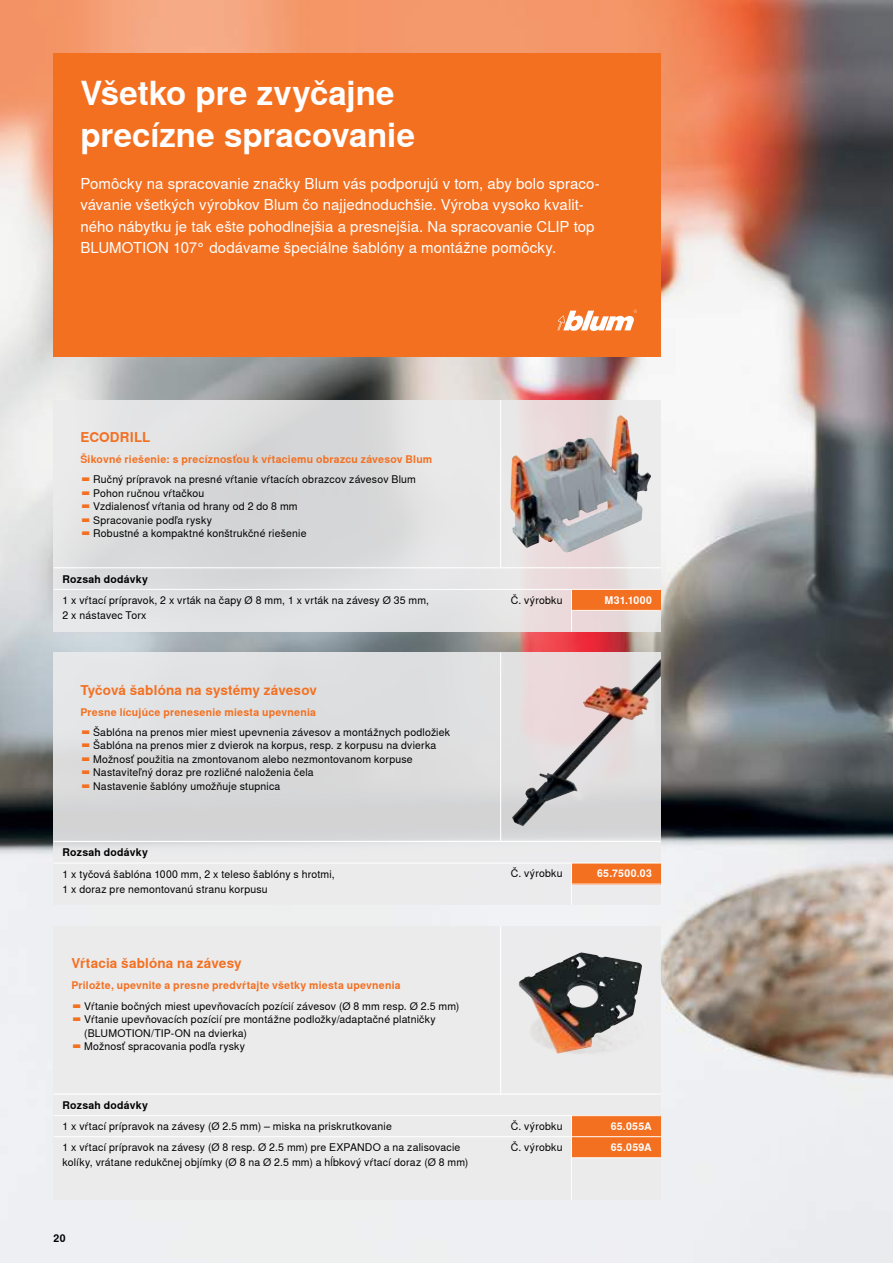
<style>
.page{position:relative;width:893px;height:1263px;background:#fff}
.page>*{position:absolute;margin:0;border:0;box-sizing:border-box;transform-origin:0 0}
.t1{font:700 33px/42px "Nimbus Sans Global";color:#fff}
.t2{font:15px/21px "Nimbus Sans Global";letter-spacing:.005em;color:#fff}
.t3{font:700 13.5px "Nimbus Sans Global";letter-spacing:.015em;color:#f37021}
.t4{font:10.5px/13.5px "Nimbus Sans Global";letter-spacing:.02em;color:#000}
.t5{font:700 10.5px/20.2px "Nimbus Sans Global";letter-spacing:.025em;color:#f37021}
.t6{font:700 10.5px "Nimbus Sans Global";letter-spacing:.02em;color:#000}
.t7{font:700 10.5px/21px "Nimbus Sans Global";letter-spacing:.03em;color:#fff}
.s1{font-weight:400;font-size:12.75px}
.s2{font-weight:400;color:#000}
.s3{font-size:12.75px;color:#f37021}
</style>
<div class="page">
<img style="left:0;top:0;width:893px;height:1263px">
<svg style="left:0;top:0;width:805px;height:397px"></svg>
<div style="left:54px;top:54px;width:607px;height:303px;background:#f37021"></div>
<svg style="left:557px;top:310px;width:80px;height:21px"></svg>
<div style="left:54px;top:926px;width:607px;height:274px;background:#ebebec"></div>
<div style="left:54px;top:400px;width:607px;height:231px;background:linear-gradient(to right,#dadee0,#e9e0e1)"></div>
<img style="left:510px;top:415px;width:141px;height:138px">
<svg style="left:54px;top:652px;width:607px;height:253px;background:#dfdfe1"></svg>
<img style="left:512px;top:659px;width:149px;height:167px">
<img style="left:519px;top:952px;width:123px;height:102px">
<div style="left:571px;top:1116px;width:90px;height:21px;background:#f37021"></div>
<div style="left:571px;top:863px;width:90px;height:21px;background:#f37021"></div>
<div style="left:571px;top:589px;width:90px;height:21px;background:#f37021"></div>
<div style="left:571px;top:1137px;width:90px;height:21px;background:#f37021"></div>
<hr style="left:54px;top:567px;width:607px;height:1px;background:#fff">
<hr style="left:54px;top:589px;width:607px;height:1px;background:#fff">
<hr style="left:500px;top:400px;width:1px;height:168px;background:#fff">
<hr style="left:571px;top:589px;width:1px;height:42px;background:#fff">
<hr style="left:500px;top:652px;width:1px;height:190px;background:#fff">
<hr style="left:54px;top:863px;width:607px;height:1px;background:#fff">
<hr style="left:54px;top:841px;width:607px;height:1px;background:#fff">
<hr style="left:571px;top:863px;width:1px;height:42px;background:#fff">
<hr style="left:500px;top:926px;width:1px;height:168px;background:#fff">
<hr style="left:54px;top:1093px;width:607px;height:1px;background:#fff">
<hr style="left:54px;top:1136px;width:607px;height:1px;background:#fff">
<hr style="left:54px;top:1115px;width:607px;height:1px;background:#fff">
<hr style="left:571px;top:1116px;width:1px;height:84px;background:#fff">
<hr style="left:571px;top:1157px;width:90px;height:1px;background:#fff">
<hr style="left:571px;top:884px;width:90px;height:1px;background:#fff">
<hr style="left:571px;top:610px;width:90px;height:1px;background:#fff">
<h1 class="t1" style="left:80px;top:73px;width:336px">Všetko pre zvyčajne precízne spracovanie</h1>
<p class="t2" style="left:80px;top:174px;width:521px">Pomôcky na spracovanie značky Blum vás podporujú v tom, aby bolo spraco&shy;vávanie všetkých výrobkov Blum čo najjednoduchšie. Výroba vysoko kvalit&shy;ného nábytku je tak ešte pohodlnejšia a presnejšia. Na spracovanie CLIP top BLUMOTION 107° dodávame špeciálne šablóny a montážne pomôcky.</p>
<p class="t3" style="left:80px;top:429px;width:71px">ECODRILL</p>
<p class="t5" style="left:80px;top:449px;width:353px">Šikovné riešenie: s precíznosťou k vŕtaciemu obrazcu závesov Blum <span class="s1">▬</span> <span class="s2">Ručný prípravok na presné vŕtanie vŕtacích obrazcov závesov Blum</span></p>
<p class="t4" style="left:80px;top:486px;width:228px"><span class="s3">▬</span> Pohon ručnou vŕtačkou<br><span class="s3">▬</span> Vzdialenosť vŕtania od hrany od 2 do 8 mm <span class="s3">▬</span> Spracovanie podľa rysky<br><span class="s3">▬</span> Robustné a kompaktné konštrukčné riešenie</p>
<p class="t6" style="left:63px;top:573px;width:87px">Rozsah dodávky</p>
<p class="t4" style="left:63px;top:593px;width:368px;line-height:15px">1 x vŕtací prípravok, 2 x vrták na čapy Ø 8 mm, 1 x vrták na závesy Ø 35 mm,<br>2 x nástavec Torx</p>
<p class="t3" style="left:80px;top:682px;width:238px">Tyčová šablóna na systémy závesov</p>
<p class="t5" style="left:80px;top:702px;width:237px">Presne lícujúce prenesenie miesta upevnenia</p>
<p class="t4" style="left:80px;top:726px;width:371px"><span class="s3">▬</span> Šablóna na prenos mier miest upevnenia závesov a montážnych podložiek <span class="s3">▬</span> Šablóna na prenos mier z dvierok na korpus, resp. z korpusu na dvierka<br><span class="s3">▬</span> Možnosť použitia na zmontovanom alebo nezmontovanom korpuse<br><span class="s3">▬</span> Nastaviteľný doraz pre rozličné naloženia čela<br><span class="s3">▬</span> Nastavenie šablóny umožňuje stupnica</p>
<p class="t6" style="left:63px;top:846px;width:87px">Rozsah dodávky</p>
<p class="t4" style="left:63px;top:866px;width:274px;line-height:15px">1 x tyčová šablóna 1000 mm, 2 x teleso šablóny s hrotmi,<br>1 x doraz pre nemontovanú stranu korpusu</p>
<p class="t3" style="left:71px;top:956px;width:172px">Vŕtacia šablóna na závesy</p>
<p class="t5" style="left:71px;top:975px;width:331px">Priložte, upevnite a presne predvŕtajte všetky miesta upevnenia</p>
<p class="t4" style="left:71px;top:999px;width:389px"><span class="s3">▬</span> Vŕtanie bočných miest upevňovacích pozícií závesov (Ø 8 mm resp. Ø 2.5 mm)</p>
<p class="t4" style="left:71px;top:1013px;width:366px"><span class="s3">▬</span> Vŕtanie upevňovacích pozícií pre montážne podložky/adaptačné platničky</p>
<p class="t4" style="left:84px;top:1026px;width:164px">(BLUMOTION/TIP-ON na dvierka)</p>
<p class="t4" style="left:71px;top:1040px;width:175px"><span class="s3">▬</span> Možnosť spracovania podľa rysky</p>
<p class="t6" style="left:63px;top:1099px;width:87px">Rozsah dodávky</p>
<p class="t4" style="left:63px;top:1119px;width:331px">1 x vŕtací prípravok na závesy (Ø 2.5 mm) – miska na priskrutkovanie</p>
<p class="t4" style="left:63px;top:1140px;width:407px;line-height:15px">1 x vŕtací prípravok na závesy (Ø 8 resp. Ø 2.5 mm) pre EXPANDO a na zalisovacie kolíky, vrátane redukčnej objímky (Ø 8 na Ø 2.5 mm) a hĺbkový vŕtací doraz (Ø 8 mm)</p>
<p class="t6" style="left:54px;top:1232px;width:14px">20</p>
<p class="t4" style="left:511px;top:593px;width:53px">Č. výrobku</p>
<p class="t7" style="left:604px;top:589px;width:49px">M31.1000</p>
<p class="t4" style="left:511px;top:867px;width:53px">Č. výrobku</p>
<p class="t7" style="left:597px;top:863px;width:56px">65.7500.03</p>
<p class="t4" style="left:511px;top:1120px;width:53px">Č. výrobku</p>
<p class="t4" style="left:511px;top:1141px;width:53px">Č. výrobku</p>
<p class="t7" style="left:611px;top:1116px;width:43px">65.055A<br>65.059A</p>
</div>
